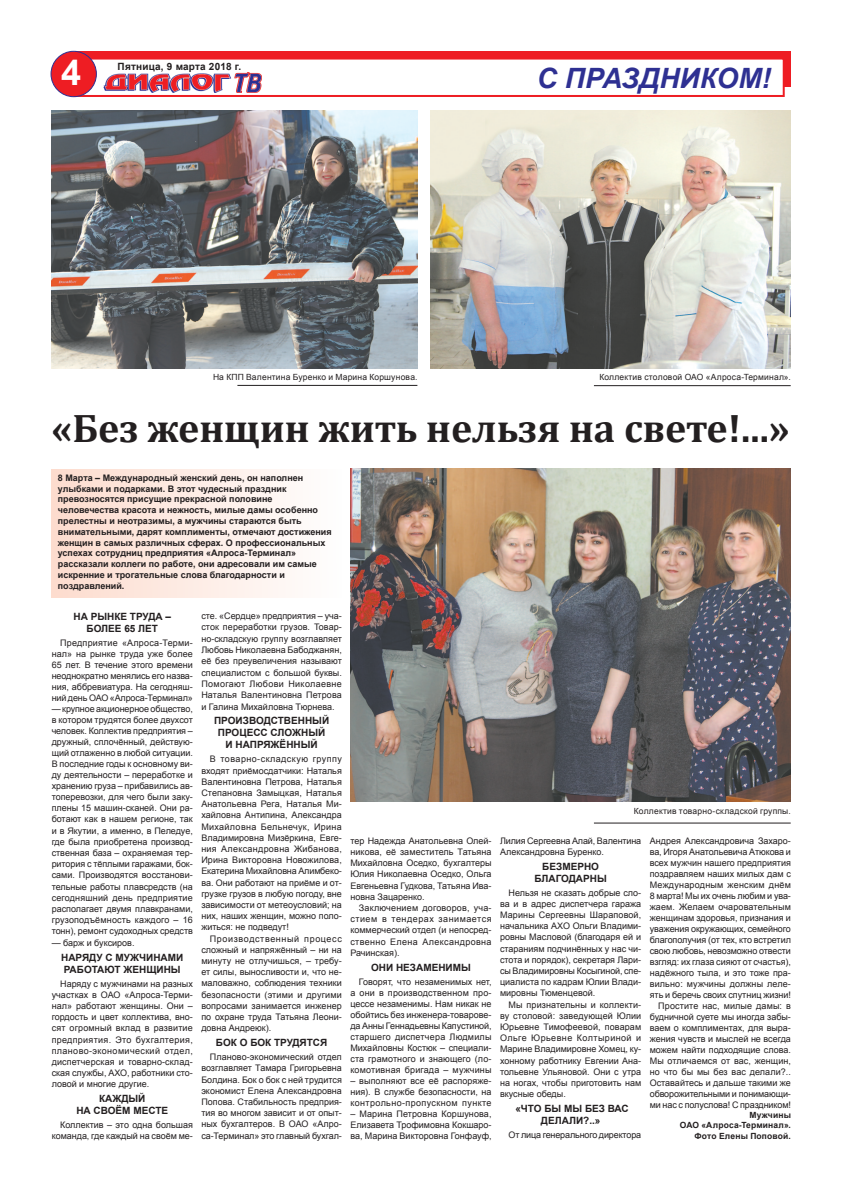
<style>
.page{position:relative;width:842px;height:1191px;background:#fff}
.page>*{position:absolute;margin:0;border:0;box-sizing:border-box;transform-origin:0 0}
.t1{font:700 40px "Cambria";color:#231f20}
.t2{font:700 36px "Arial";color:#fff}
.t3{font:italic 700 28px "Arial";color:#2e3092}
.t4{font:700 10px/12px "Arial";color:#231f20;text-align:center}
.t5{font:9px/11.2px "Arial";color:#231f20;text-align:justify}
.t6{font:700 9px/10.8px "Arial";color:#231f20}
.t7{font:8.5px "Arial";letter-spacing:.02em;color:#231f20}
.t8{font:700 8.5px/10.2px "Arial";letter-spacing:.015em;color:#231f20;text-align:right}
</style>
<div class="page">
<div style="left:51px;top:469px;width:291px;height:128px;background:linear-gradient(to right,#fddcce,#fefefe)"></div>
<div style="left:75px;top:51px;width:716px;height:36px;background:#ee1d23"></div>
<div style="left:74px;top:58px;width:711px;height:39px;background:#fff;border:2px solid #ee1d23"></div>
<div style="left:51px;top:51px;width:45px;height:46px;background:#ee1d23;border-radius:50%"></div>
<div style="left:51px;top:51px;width:46px;height:46px;border:1px solid #2e3092;border-radius:50%"></div>
<img style="left:103px;top:72px;width:159px;height:21px">
<img style="left:350px;top:469px;width:441px;height:332px">
<img style="left:52px;top:111px;width:365px;height:257px">
<img style="left:431px;top:111px;width:360px;height:257px">
<hr style="left:594px;top:823px;width:197px;height:1px;background:#231f20">
<hr style="left:594px;top:385px;width:197px;height:1px;background:#231f20">
<hr style="left:237px;top:385px;width:180px;height:1px;background:#231f20">
<h2 class="t2" style="left:61px;top:49px;width:22px">4</h2>
<h3 class="t3" style="left:537px;top:59px;width:236px">С ПРАЗДНИКОМ!</h3>
<p class="t4" style="left:118px;top:60px;width:125px">Пятница, 9 марта 2018 г.</p>
<p class="t7" style="left:213px;top:371px;width:206px">На КПП Валентина Буренко и Марина Коршунова.</p>
<p class="t7" style="left:599px;top:371px;width:193px">Коллектив столовой ОАО «Алроса-Терминал».</p>
<h1 class="t1" style="left:52px;top:400px;width:740px">«Без женщин жить нельзя на свете!...»</h1>
<p class="t6" style="left:58px;top:472px;width:275px">8 Марта – Международный женский день, он наполнен улыбками и подарками. В этот чудесный праздник превозносятся присущие прекрасной половине человечества красота и нежность, милые дамы особенно прелестны и неотразимы, а мужчины стараются быть внимательными, дарят комплименты, отмечают достижения женщин в самых различных сферах. О профессиональных успехах сотрудниц предприятия «Алроса-Терминал» рассказали коллеги по работе, они адресовали им самые искренние и трогательные слова благодарности и поздравлений.</p>
<p class="t5" style="left:201px;top:610px;width:142px">сте. «Сердце» предприятия – уча&shy;сток переработки грузов. Товар&shy;но-складскую группу возглавляет Любовь Николаевна Бабоджанян, её без преувеличения называют специалистом с большой буквы.<br>Помогают Любови Николаевне Наталья Валентиновна Петрова и Галина Михайловна Тюрнева.</p>
<p class="t4" style="left:214px;top:715px;width:117px">Производственн ый процесс сложный и напряжённ ый</p>
<p class="t5" style="left:201px;top:753px;width:142px;text-indent:9px">В товарно-складскую группу входят приёмосдатчики: Наталья Валентиновна Петрова, Наталья Степановна Замыцкая, Наталья Анатольевна Рега, Наталья Ми&shy;хайловна Антипина, Александра Михайловна Бельнечук, Ирина Владимировна Мизёркина, Евге&shy;ния Александровна Жибанова, Ирина Викторовна Новожилова, Екатерина Михайловна Алимбеко&shy;ва. Они работают на приёме и от&shy;грузке грузов в любую погоду, вне зависимости от метеоусловий; на них, наших женщин, можно поло&shy;житься: не подведут!</p>
<p class="t5" style="left:201px;top:933px;width:142px;text-indent:9px">Производственный процесс сложный и напряжённый – ни на минуту не отлучишься, – требу&shy;ет силы, выносливости и, что не&shy;маловажно, соблюдения техники безопасности (этими и другими вопросами занимается инженер по охране труда Татьяна Леони&shy;довна Андреюк).</p>
<p class="t4" style="left:216px;top:1037px;width:113px">Бок о бок трудятся</p>
<p class="t5" style="left:201px;top:1051px;width:142px;text-indent:9px">Планово-экономический отдел возглавляет Тамара Григорьевна Болдина. Бок о бок с ней трудится экономист Елена Александровна Попова. Стабильность предприя&shy;тия во многом зависит и от опыт&shy;ных бухгалтеров. В ОАО «Алро&shy;са-Терминал» это главный бухгал-</p>
<p class="t4" style="left:74px;top:610px;width:99px">На рынке труда – более 65 лет</p>
<p class="t5" style="left:52px;top:637px;width:143px;text-indent:9px">Предприятие «Алроса-Терми&shy;нал» на рынке труда уже более 65 лет. В течение этого времени неоднократно менялись его назва&shy;ния, аббревиатура. На сегодняш&shy;ний день ОАО «Алроса-Терминал»</p>
<p class="t5" style="left:52px;top:703px;width:143px">— крупное акционерное общество, в котором трудятся более двухсот человек. Коллектив предприятия – дружный, сплочённый, действую&shy;щий отлаженно в любой ситуации.<br>В последние годы к основному ви&shy;ду деятельности – переработке и хранению груза – прибавились ав&shy;топеревозки, для чего были заку&shy;плены 15 машин-сканей. Они ра&shy;ботают как в нашем регионе, так и в Якутии, а именно, в Пеледуе, где была приобретена производ&shy;ственная база – охраняемая тер&shy;ритория с тёплыми гаражами, бок&shy;сами. Производятся восстанови&shy;тельные работы плавсредств (на сегодняшний день предприятие располагает двумя плавкранами, грузоподъёмность каждого – 16 тонн), ремонт судоходных средств</p>
<p class="t5" style="left:52px;top:937px;width:84px">— барж и буксиров.</p>
<p class="t4" style="left:61px;top:951px;width:124px;text-align:left">Наряду с мужчинами работают женщины</p>
<p class="t5" style="left:52px;top:978px;width:143px;text-indent:9px">Наряду с мужчинами на разных участках в ОАО «Алроса-Терми&shy;нал» работают женщины. Они – гордость и цвет коллектива, вно&shy;сят огромный вклад в развитие предприятия. Это бухгалтерия, планово-экономический отдел, диспетчерская и товарно-склад&shy;ская службы, АХО, работники сто&shy;ловой и многие другие.</p>
<p class="t4" style="left:76px;top:1093px;width:93px">Каждый<br>на своём месте</p>
<p class="t5" style="left:52px;top:1119px;width:143px;text-align:right">Коллектив – это одна большая команда, где каждый на своём ме-</p>
<p class="t5" style="left:350px;top:835px;width:143px">тер Надежда Анатольевна Олей&shy;никова, её заместитель Татьяна Михайловна Оседко, бухгалтеры Юлия Николаевна Оседко, Ольга Евгеньевна Гудкова, Татьяна Ива&shy;новна Зацаренко.</p>
<p class="t5" style="left:350px;top:902px;width:143px;text-indent:9px">Заключением договоров, уча&shy;стием в тендерах занимается коммерческий отдел (и непосред&shy;ственно Елена Александровна Рачинская).</p>
<p class="t4" style="left:371px;top:961px;width:101px">Они незаменимы</p>
<p class="t5" style="left:350px;top:976px;width:143px;text-indent:9px">Говорят, что незаменимых нет, а они в производственном про&shy;цессе незаменимы. Нам никак не обойтись без инженера-товарове&shy;да Анны Геннадьевны Капустиной, старшего диспетчера Людмилы Михайловны Костюк – специали&shy;ста грамотного и знающего (ло&shy;комотивная бригада – мужчины</p>
<p class="t5" style="left:350px;top:1075px;width:143px">– выполняют все её распоряже&shy;ния). В службе безопасности, на контрольно-пропускном пункте</p>
<p class="t5" style="left:350px;top:1108px;width:143px">– Марина Петровна Коршунова, Елизавета Трофимовна Кокшаро&shy;ва, Марина Викторовна Гонфауф,</p>
<p class="t7" style="left:634px;top:806px;width:158px">Коллектив товарно-складской группы.</p>
<p class="t5" style="left:500px;top:835px;width:143px">Лилия Сергеевна Алай, Валентина<br>Александровна Буренко.</p>
<p class="t4" style="left:534px;top:860px;width:74px">Безмерно благодарны</p>
<p class="t5" style="left:500px;top:887px;width:143px;text-indent:9px">Нельзя не сказать добрые сло&shy;ва и в адрес диспетчера гаража Марины Сергеевны Шараповой, начальника АХО Ольги Владими&shy;ровны Масловой (благодаря ей и стараниям подчинённых у нас чи&shy;стота и порядок), секретаря Лари&shy;сы Владимировны Косыгиной, спе&shy;циалиста по кадрам Юлии Влади&shy;мировны Тюменцевой.</p>
<p class="t5" style="left:500px;top:999px;width:143px;text-indent:9px">Мы признательны и коллекти&shy;ву столовой: заведующей Юлии Юрьевне Тимофеевой, поварам Ольге Юрьевне Колтыриной и Марине Владимировне Хомец, ку&shy;хонному работнику Евгении Ана&shy;тольевне Ульяновой. Они с утра на ногах, чтобы приготовить нам вкусные обеды.</p>
<p class="t4" style="left:515px;top:1103px;width:115px">«Что бы мы без вас делали?..»</p>
<p class="t5" style="left:509px;top:1129px;width:134px">От лица генерального директора</p>
<p class="t5" style="left:650px;top:835px;width:143px;text-align:right">Андрея Александровича Захаро&shy;ва, Игоря Анатольевича Атюкова и всех мужчин нашего предприятия поздравляем наших милых дам с<br>Международным женским днём<br>8 марта! Мы их очень любим и ува&shy;жаем. Желаем очаровательным женщинам здоровья, признания и уважения окружающих, семейного благополучия (от тех, кто встретил свою любовь, невозможно отвести взгляд: их глаза сияют от счастья), надёжного тыла, и это тоже пра&shy;вильно: мужчины должны леле&shy;ять и беречь своих спутниц жизни!<br>Простите нас, милые дамы: в будничной суете мы иногда забы&shy;ваем о комплиментах, для выра&shy;жения чувств и мыслей не всегда можем найти подходящие слова.<br>Мы отличаемся от вас, женщин, но что бы мы без вас делали?..<br>Оставайтесь и дальше такими же обворожительными и понимающи&shy;ми нас с полуслова! С праздником!</p>
<p class="t8" style="left:749px;top:1110px;width:43px">Мужчины</p>
<p class="t8" style="left:680px;top:1120px;width:8px">ОАО</p>
<p class="t8" style="left:694px;top:1120px;width:98px">«Алроса-Терминал».<br>Фото Елены Поповой.</p>
</div>
